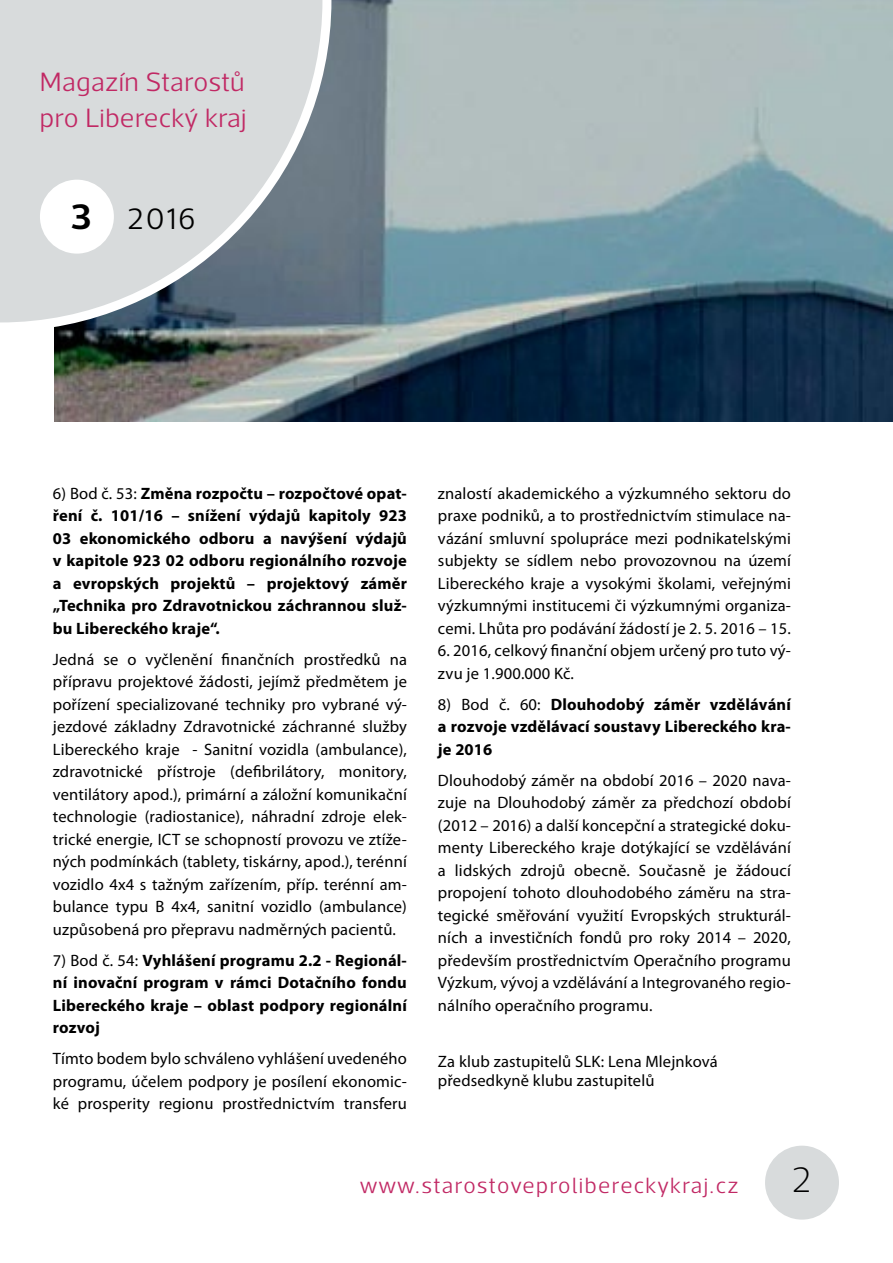
<style>
.page{position:relative;width:893px;height:1263px;background:#fff}
.page>*{position:absolute;margin:0;border:0;box-sizing:border-box;transform-origin:0 0}
.t1{font:200 36px "Acto";color:#000}
.t2{font:300 30px "Acto";color:#000}
.t3{font:300 27px/36px "Acto";letter-spacing:.015em;color:#c12864}
.t4{font:300 22.5px "Acto";letter-spacing:.055em;color:#c12864}
.t5{font:16.5px/22.5px "Myriad Pro";letter-spacing:.01em;color:#000;text-align:justify}
.t6{font:700 16.5px/22.5px "Myriad Pro";letter-spacing:.01em;color:#000;text-align:justify}
.s1{font-weight:600;font-size:36px}
.s2{font-weight:400}
</style>
<div class="page">
<div style="left:765px;top:1146px;width:74px;height:73px;background:#d8dbdc;border-radius:50%"></div>
<img style="left:54px;top:0;width:839px;height:422px">
<svg style="left:0;top:0;width:336px;height:336px;background:#bcc2c6"></svg>
<div style="left:40px;top:180px;width:74px;height:74px;background:#fff;border-radius:50%"></div>
<h3 class="t3" style="left:40px;top:63px;width:208px">Magazín Starostů pro Liberecký kraj</h3>
<h2 class="t2" style="left:71px;top:201px;width:126px"><span class="s1">3</span> 2016</h2>
<p class="t6" style="left:53px;top:481px;width:356px"><span class="s2">6) Bod č. 53:</span> Změna rozpočtu – rozpočtové opat&shy;ření č. 101/16 – snížení výdajů kapitoly 923<br>03 ekonomického odboru a navýšení výdajů v kapitole 923 02 odboru regionálního rozvoje a evropských projektů – projektový záměr „Technika pro Zdravotnickou záchrannou služ&shy;bu Libereckého kraje“.</p>
<p class="t5" style="left:53px;top:648px;width:356px">Jedná se o vyčlenění finančních prostředků na přípravu projektové žádosti, jejímž předmětem je pořízení specializované techniky pro vybrané vý&shy;jezdové základny Zdravotnické záchranné služby Libereckého kraje - Sanitní vozidla (ambulance), zdravotnické přístroje (defibrilátory, monitory, ventilátory apod.), primární a záložní komunikační technologie (radiostanice), náhradní zdroje elek&shy;trické energie, ICT se schopností provozu ve ztíže&shy;ných podmínkách (tablety, tiskárny, apod.), terénní vozidlo 4x4 s tažným zařízením, příp. terénní am&shy;bulance typu B 4x4, sanitní vozidlo (ambulance) uzpůsobená pro přepravu nadměrných pacientů.</p>
<p class="t6" style="left:53px;top:948px;width:356px"><span class="s2">7) Bod č. 54:</span> Vyhlášení programu 2.2 - Regionál&shy;ní inovační program v rámci Dotačního fondu Libereckého kraje – oblast podpory regionální rozvoj</p>
<p class="t5" style="left:53px;top:1047px;width:356px">Tímto bodem bylo schváleno vyhlášení uvedeného programu, účelem podpory je posílení ekonomic&shy;ké prosperity regionu prostřednictvím transferu</p>
<p class="t5" style="left:438px;top:482px;width:354px">znalostí akademického a výzkumného sektoru do praxe podniků, a to prostřednictvím stimulace na&shy;vázání smluvní spolupráce mezi podnikatelskými subjekty se sídlem nebo provozovnou na území Libereckého kraje a vysokými školami, veřejnými výzkumnými institucemi či výzkumnými organiza&shy;cemi. Lhůta pro podávání žádostí je 2. 5. 2016 – 15.</p>
<p class="t5" style="left:438px;top:639px;width:354px">6. 2016, celkový finanční objem určený pro tuto vý&shy;zvu je 1.900.000 Kč.</p>
<p class="t6" style="left:438px;top:692px;width:354px"><span class="s2">8) Bod č. 60:</span> Dlouhodobý záměr vzdělávání a rozvoje vzdělávací soustavy Libereckého kra&shy;je 2016</p>
<p class="t5" style="left:438px;top:769px;width:354px">Dlouhodobý záměr na období 2016 – 2020 nava&shy;zuje na Dlouhodobý záměr za předchozí období (2012 – 2016) a další koncepční a strategické doku&shy;menty Libereckého kraje dotýkající se vzdělávání a lidských zdrojů obecně. Současně je žádoucí propojení tohoto dlouhodobého záměru na stra&shy;tegické směřování využití Evropských strukturál&shy;ních a investičních fondů pro roky 2014 – 2020, především prostřednictvím Operačního programu Výzkum, vývoj a vzdělávání a Integrovaného regio&shy;nálního operačního programu.</p>
<p class="t5" style="left:438px;top:1051px;width:281px;line-height:19.5px">Za klub zastupitelů SLK: Lena Mlejnková předsedkyně klubu zastupitelů</p>
<h3 class="t4" style="left:360px;top:1172px;width:380px">www.starostoveprolibereckykraj.cz</h3>
<h1 class="t1" style="left:793px;top:1160px;width:20px">2</h1>
</div>
